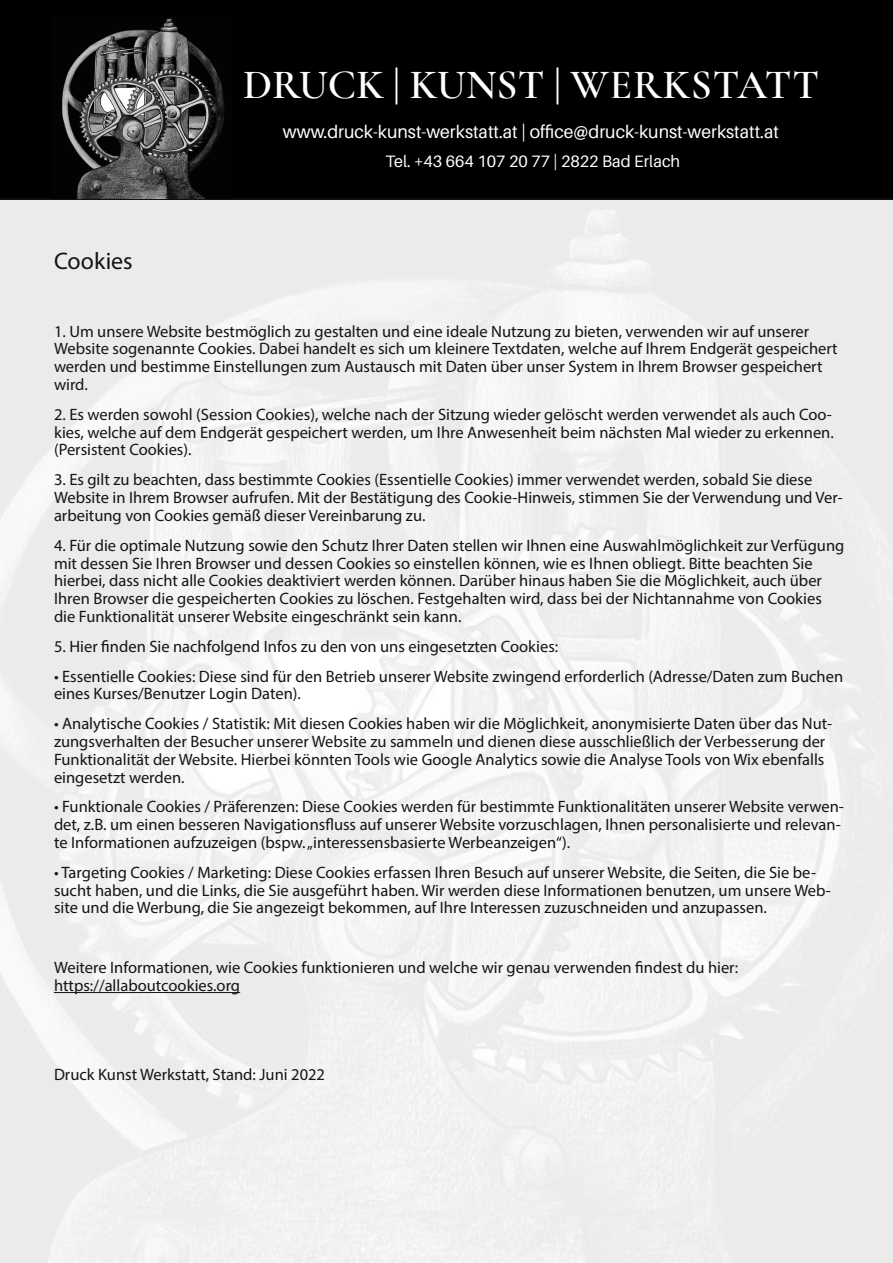
<style>
.page{position:relative;width:893px;height:1263px;background:#fff}
.page>*{position:absolute;margin:0;border:0;box-sizing:border-box;transform-origin:0 0}
.t1{font:600 41.7px "Cormorant Garamond";color:#fff}
.t2{font:24px "Myriad Pro";color:#131413}
.t3{font:18px "Aileron";color:#fff}
.t4{font:16.5px/17.9px "Myriad Pro";color:#131413}
.t5{font:16.5px "Aileron";color:#fff}
</style>
<div class="page">
<div style="left:0;top:0;width:893px;height:200px;background:#000"></div>
<img style="left:51px;top:17px;width:182px;height:182px">
<hr style="left:54px;top:992px;width:186px;height:1px;background:#131413">
<p class="t2" style="left:54px;top:246px;width:80px">Cookies</p>
<p class="t1" style="left:243px;top:59px;width:577px">DRUCK | KUNST | WERKSTATT</p>
<p class="t3" style="left:283px;top:122px;width:497px">www.druck-kunst-werkstatt.at | office@druck-kunst-werkstatt.at</p>
<p class="t5" style="left:385px;top:152px;width:296px">Tel. +43 664 107 20 77 | 2822 Bad Erlach</p>
<p class="t4" style="left:54px;top:322px;width:785px">1. Um unsere Website bestmöglich zu gestalten und eine ideale Nutzung zu bieten, verwenden wir auf unserer Website sogenannte Cookies. Dabei handelt es sich um kleinere Textdaten, welche auf Ihrem Endgerät gespeichert werden und bestimme Einstellungen zum Austausch mit Daten über unser System in Ihrem Browser gespeichert wird.</p>
<p class="t4" style="left:54px;top:405px;width:781px;text-align:justify">2. Es werden sowohl (Session Cookies), welche nach der Sitzung wieder gelöscht werden verwendet als auch Coo&shy;kies, welche auf dem Endgerät gespeichert werden, um Ihre Anwesenheit beim nächsten Mal wieder zu erkennen. (Persistent Cookies).</p>
<p class="t4" style="left:54px;top:471px;width:790px">3. Es gilt zu beachten, dass bestimmte Cookies (Essentielle Cookies) immer verwendet werden, sobald Sie diese<br>Website in Ihrem Browser aufrufen. Mit der Bestätigung des Cookie-Hinweis, stimmen Sie der Verwendung und Ver&shy;arbeitung von Cookies gemäß dieser Vereinbarung zu.</p>
<p class="t4" style="left:54px;top:536px;width:792px">4. Für die optimale Nutzung sowie den Schutz Ihrer Daten stellen wir Ihnen eine Auswahlmöglichkeit zur Verfügung mit dessen Sie Ihren Browser und dessen Cookies so einstellen können, wie es Ihnen obliegt. Bitte beachten Sie hierbei, dass nicht alle Cookies deaktiviert werden können. Darüber hinaus haben Sie die Möglichkeit, auch über Ihren Browser die gespeicherten Cookies zu löschen. Festgehalten wird, dass bei der Nichtannahme von Cookies die Funktionalität unserer Website eingeschränkt sein kann.</p>
<p class="t4" style="left:54px;top:637px;width:506px">5. Hier finden Sie nachfolgend Infos zu den von uns eingesetzten Cookies:</p>
<p class="t4" style="left:54px;top:667px;width:791px">• Essentielle Cookies: Diese sind für den Betrieb unserer Website zwingend erforderlich (Adresse/Daten zum Buchen eines Kurses/Benutzer Login Daten).</p>
<p class="t4" style="left:54px;top:714px;width:780px">• Analytische Cookies / Statistik: Mit diesen Cookies haben wir die Möglichkeit, anonymisierte Daten über das Nut&shy;zungsverhalten der Besucher unserer Website zu sammeln und dienen diese ausschließlich der Verbesserung der Funktionalität der Website. Hierbei könnten Tools wie Google Analytics sowie die Analyse Tools von Wix ebenfalls eingesetzt werden.</p>
<p class="t4" style="left:54px;top:798px;width:791px">• Funktionale Cookies / Präferenzen: Diese Cookies werden für bestimmte Funktionalitäten unserer Website verwen&shy;det, z.B. um einen besseren Navigationsfluss auf unserer Website vorzuschlagen, Ihnen personalisierte und relevan&shy;te Informationen aufzuzeigen (bspw. „interessensbasierte Werbeanzeigen“).</p>
<p class="t4" style="left:54px;top:863px;width:778px">• Targeting Cookies / Marketing: Diese Cookies erfassen Ihren Besuch auf unserer Website, die Seiten, die Sie be&shy;sucht haben, und die Links, die Sie ausgeführt haben. Wir werden diese Informationen benutzen, um unsere Web&shy;site und die Werbung, die Sie angezeigt bekommen, auf Ihre Interessen zuzuschneiden und anzupassen.</p>
<p class="t4" style="left:54px;top:958px;width:686px">Weitere Informationen, wie Cookies funktionieren und welche wir genau verwenden findest du hier: https://allaboutcookies.org</p>
<p class="t4" style="left:54px;top:1065px;width:273px">Druck Kunst Werkstatt, Stand: Juni 2022</p>
</div>
